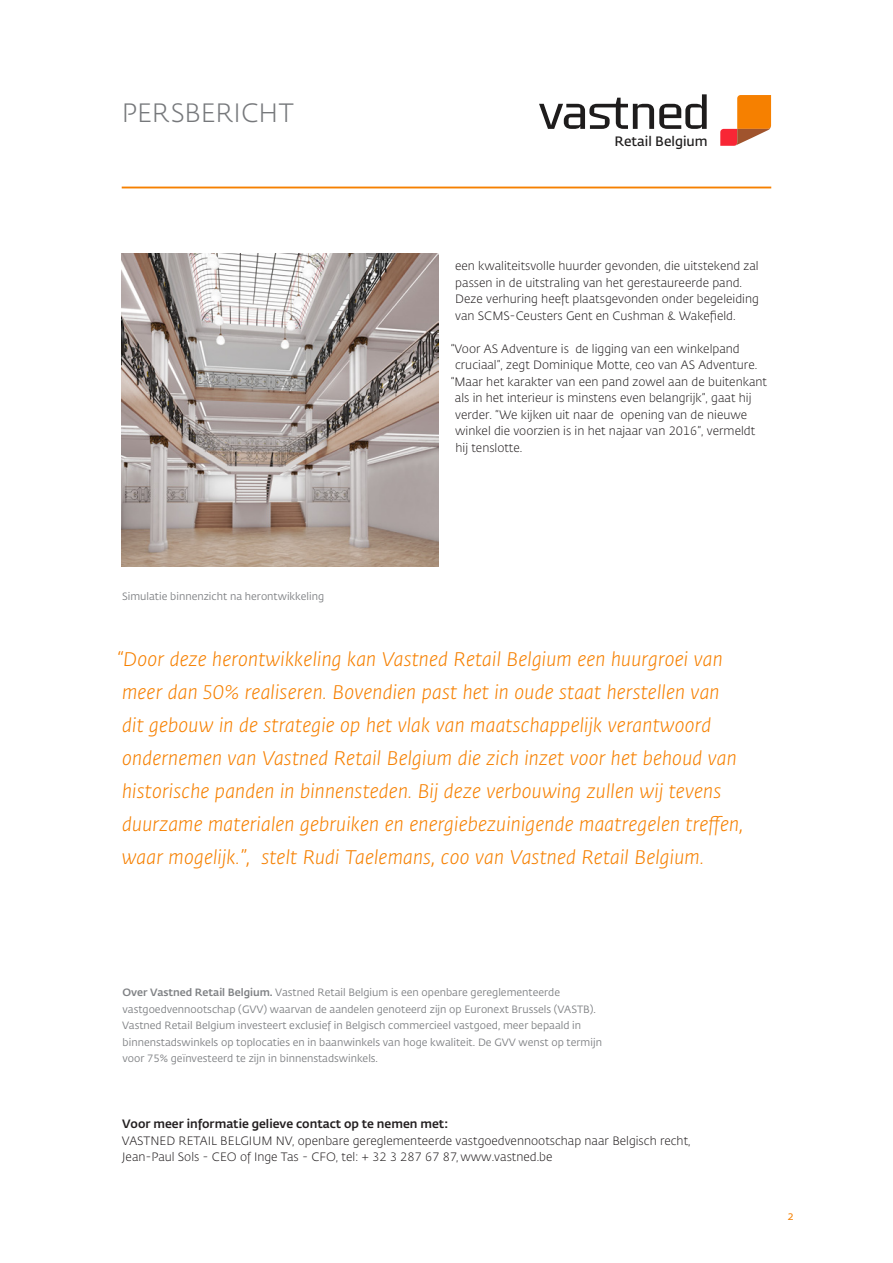
<style>
.page{position:relative;width:893px;height:1263px;background:#fff}
.page>*{position:absolute;margin:0;border:0;box-sizing:border-box;transform-origin:0 0}
.H_Hoofding{font:300 26.25px "Fedra Sans Std";color:#76787b}
.Quote_PB{font:italic 300 19.5px/33px "Fedra Sans Std";letter-spacing:.01em;color:#f68000}
.t1{font:600 13.5px "Fedra Sans Std";color:#1e1c1c}
.bodytekst{font:300 12px/16.5px "Fedra Sans Std";color:#231f20}
.bodytekst_-_2K{font:300 12px/16.5px "Fedra Sans Std";color:#231f20}
.paginanummering{font:12px "Fedra Sans Std";color:#f68000}
.voetnoot{font:10.5px/16.5px "Fedra Sans Std";color:#808285}
.s1{font-weight:500}
</style>
<div class="page">
<svg style="left:539px;top:94px;width:168px;height:35px"></svg>
<svg style="left:720px;top:95px;width:51px;height:51px"></svg>
<hr style="left:122px;top:187px;width:649px;height:1px;background:#f68000">
<img style="left:122px;top:254px;width:316px;height:312px">
<p class="H_Hoofding" style="left:122px;top:97px;width:173px">PERSBERICHT</p>
<p class="t1" style="left:614px;top:133px;width:95px">Retail Belgium</p>
<p class="bodytekst" style="left:455px;top:258px;width:305px">een kwaliteitsvolle huurder gevonden, die uitstekend zal passen in de uitstraling van het gerestaureerde pand.<br>Deze verhuring heeft plaatsgevonden onder begeleiding van SCMS-Ceusters Gent en Cushman &amp; Wakefield.</p>
<p class="bodytekst" style="left:451px;top:340px;width:291px">“Voor AS Adventure is de ligging van een winkelpand</p>
<p class="bodytekst" style="left:455px;top:357px;width:304px">cruciaal”, zegt Dominique Motte, ceo van AS Adventure.</p>
<p class="bodytekst" style="left:451px;top:373px;width:318px">“Maar het karakter van een pand zowel aan de buitenkant</p>
<p class="bodytekst" style="left:455px;top:390px;width:298px">als in het interieur is minstens even belangrijk”, gaat hij</p>
<p class="bodytekst" style="left:455px;top:406px;width:293px">verder. “We kijken uit naar de opening van de nieuwe</p>
<p class="bodytekst" style="left:455px;top:423px;width:301px">winkel die voorzien is in het najaar van 2016”, vermeldt</p>
<p class="bodytekst" style="left:455px;top:439px;width:68px">hij tenslotte.</p>
<p class="voetnoot" style="left:122px;top:588px;width:203px">Simulatie binnenzicht na herontwikkeling</p>
<p class="Quote_PB" style="left:117px;top:643px;width:628px">“Door deze herontwikkeling kan Vastned Retail Belgium een huurgroei van meer dan 50% realiseren. Bovendien past het in oude staat herstellen van<br>dit gebouw in de strategie op het vlak van maatschappelijk verantwoord ondernemen van Vastned Retail Belgium die zich inzet voor het behoud van historische panden in binnensteden. Bij deze verbouwing zullen wij tevens duurzame materialen gebruiken en energiebezuinigende maatregelen treffen, waar mogelijk.”, stelt Rudi Taelemans, coo van Vastned Retail Belgium.</p>
<p class="voetnoot" style="left:122px;top:984px;width:481px"><span class="s1">Over Vastned Retail Belgium.</span> Vastned Retail Belgium is een openbare gereglementeerde vastgoedvennootschap (GVV) waarvan de aandelen genoteerd zijn op Euronext Brussels (VASTB).<br>Vastned Retail Belgium investeert exclusief in Belgisch commercieel vastgoed, meer bepaald in binnenstadswinkels op toplocaties en in baanwinkels van hoge kwaliteit. De GVV wenst op termijn voor 75% geïnvesteerd te zijn in binnenstadswinkels.</p>
<p class="bodytekst_-_2K" style="left:122px;top:1116px;width:570px"><span class="s1">Voor meer informatie gelieve contact op te nemen met:<br></span>VASTNED RETAIL BELGIUM NV, openbare gereglementeerde vastgoedvennootschap naar Belgisch recht,<br>Jean-Paul Sols - CEO of Inge Tas - CFO, tel: + 32 3 287 67 87, www.vastned.be</p>
<p class="paginanummering" style="left:788px;top:1208px;width:7px">2</p>
</div>
